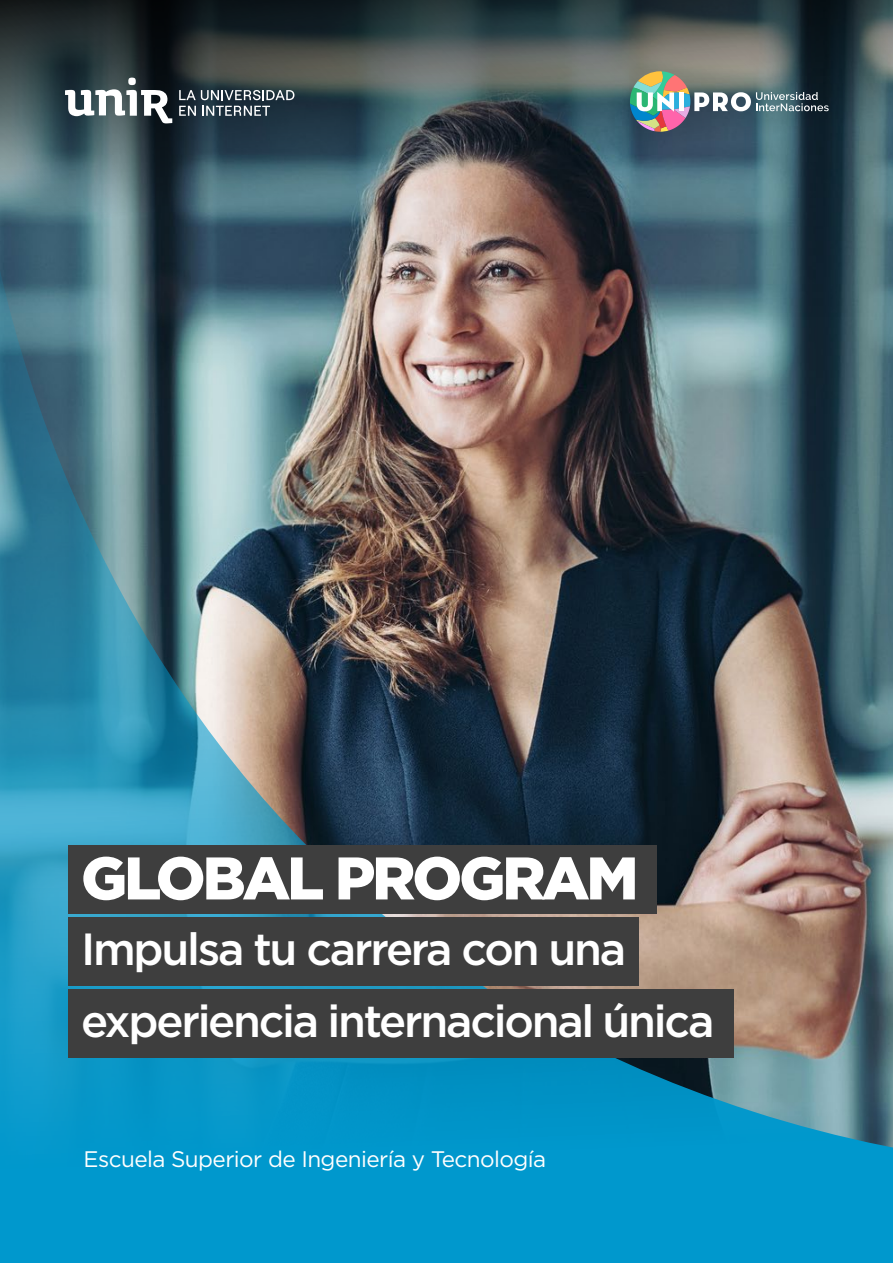
<style>
.page{position:relative;width:893px;height:1263px;background:#fff}
.page>*{position:absolute;margin:0;border:0;box-sizing:border-box;transform-origin:0 0}
.t1{font:900 60px "Gotham";letter-spacing:-.05em;color:#fff}
.t2{font:500 45px/72px "Gotham";letter-spacing:-.05em;color:#fff}
.t3{font:22.5px "Gotham";letter-spacing:-.025em;color:#fff}
</style>
<div class="page">
<img style="left:0;top:317px;width:893px;height:946px">
<div style="left:68px;top:917px;width:570px;height:68px;background:#3e3e3e"></div>
<div style="left:68px;top:989px;width:665px;height:69px;background:#3e3e3e"></div>
<div style="left:68px;top:845px;width:588px;height:68px;background:#3e3e3e"></div>
<img style="left:0;top:0;width:893px;height:317px">
<svg style="left:65px;top:78px;width:107px;height:45px"></svg>
<svg style="left:179px;top:90px;width:115px;height:10px"></svg>
<svg style="left:179px;top:106px;width:17px;height:10px"></svg>
<svg style="left:202px;top:106px;width:68px;height:10px"></svg>
<svg style="left:630px;top:71px;width:199px;height:61px;background:#6b7a7d"></svg>
<h1 class="t1" style="left:81px;top:837px;width:559px">GLOBAL PROGRAM</h1>
<p class="t2" style="left:81px;top:913px;width:635px">Impulsa tu carrera con una experiencia internacional única</p>
<p class="t3" style="left:84px;top:1145px;width:464px">Escuela Superior de Ingeniería y Tecnología</p>
</div>
